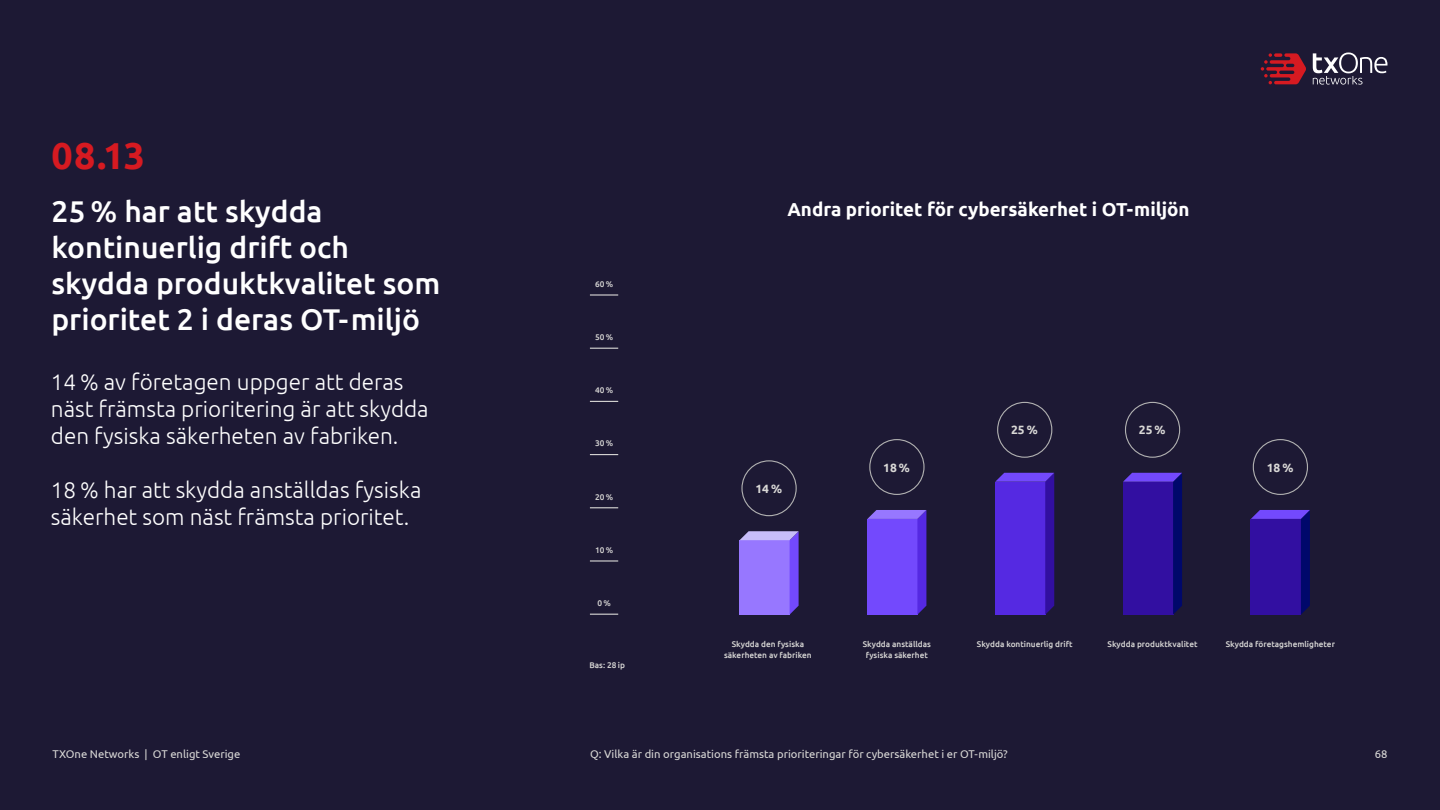
<style>
.page{position:relative;width:1440px;height:810px;background:#1d1934}
.page>*{position:absolute;margin:0;border:0;box-sizing:border-box;transform-origin:0 0}
.t1{font:700 37.5px "Ubuntu";color:#d61a21}
.t2{font:500 30px/36px "Ubuntu";color:#fff}
.t3{font:300 22.5px/27px "Ubuntu";color:#fff}
.t4{font:700 18.75px "Ubuntu";color:#fff}
.t5{font:700 12px "Ubuntu";color:#d9d8d6}
.t6{font:11.25px "Ubuntu";color:#d9d8d6}
.t7{font:500 8.25px/10.5px "Ubuntu";color:#d9d8d6;text-align:center}
</style>
<div class="page">
<svg style="left:1313px;top:53px;width:74px;height:32px"></svg>
<svg style="left:1261px;top:53px;width:45px;height:31px"></svg>
<svg style="left:590px;top:348px;width:28px;height:1px"></svg>
<svg style="left:590px;top:401px;width:28px;height:1px"></svg>
<svg style="left:590px;top:454px;width:28px;height:1px"></svg>
<svg style="left:590px;top:507px;width:28px;height:1px"></svg>
<hr style="left:590px;top:560px;width:28px;height:2px;background:#d9d8d6">
<svg style="left:590px;top:614px;width:28px;height:1px"></svg>
<hr style="left:590px;top:294px;width:28px;height:2px;background:#d9d8d6">
<div style="left:741px;top:460px;width:56px;height:56px;border:1px solid #b1b1b1;border-radius:50%"></div>
<div style="left:869px;top:439px;width:56px;height:56px;border:1px solid #b1b1b1;border-radius:50%"></div>
<div style="left:997px;top:402px;width:55px;height:56px;border:1px solid #b1b1b1;border-radius:50%"></div>
<svg style="left:867px;top:510px;width:59px;height:105px;background:#7047f6"></svg>
<svg style="left:740px;top:531px;width:59px;height:84px;background:#9374f8"></svg>
<svg style="left:995px;top:473px;width:59px;height:142px;background:#5126d8"></svg>
<div style="left:1253px;top:439px;width:55px;height:56px;border:1px solid #b1b1b1;border-radius:50%"></div>
<svg style="left:1251px;top:510px;width:59px;height:105px;background:#2f129e"></svg>
<div style="left:1125px;top:402px;width:55px;height:56px;border:1px solid #b1b1b1;border-radius:50%"></div>
<svg style="left:1123px;top:473px;width:59px;height:142px;background:#2e119c"></svg>
<p class="t1" style="left:51px;top:132px;width:95px">08.13</p>
<p class="t2" style="left:51px;top:192px;width:390px">25 % har att skydda kontinuerlig drift och skydda produktkvalitet som prioritet 2 i deras OT-miljö</p>
<p class="t3" style="left:51px;top:368px;width:379px">14 % av företagen uppger att deras näst främsta prioritering är att skydda den fysiska säkerheten av fabriken.</p>
<p class="t3" style="left:51px;top:476px;width:372px">18 % har att skydda anställdas fysiska säkerhet som näst främsta prioritet.</p>
<p class="t7" style="left:595px;top:278px;width:20px">60%</p>
<p class="t7" style="left:595px;top:332px;width:20px">50%</p>
<p class="t7" style="left:595px;top:385px;width:20px">40%</p>
<p class="t7" style="left:595px;top:438px;width:20px">30%</p>
<p class="t7" style="left:595px;top:491px;width:20px">20%</p>
<p class="t7" style="left:595px;top:545px;width:20px">10%</p>
<p class="t7" style="left:597px;top:598px;width:15px">0%</p>
<p class="t7" style="left:590px;top:660px;width:37px">Bas: 28 ip</p>
<p class="t4" style="left:787px;top:198px;width:404px">Andra prioritet för cybersäkerhet i OT-miljön</p>
<p class="t5" style="left:755px;top:481px;width:28px">14%</p>
<p class="t5" style="left:883px;top:460px;width:28px">18%</p>
<p class="t5" style="left:1011px;top:423px;width:28px">25%</p>
<p class="t5" style="left:1139px;top:423px;width:28px">25%</p>
<p class="t5" style="left:1267px;top:460px;width:28px">18%</p>
<p class="t7" style="left:732px;top:639px;width:74px">Skydda den fysiska</p>
<p class="t7" style="left:724px;top:649px;width:89px">säkerheten av fabriken</p>
<p class="t7" style="left:863px;top:639px;width:70px">Skydda anställdas fysiska säkerhet</p>
<p class="t7" style="left:977px;top:639px;width:97px">Skydda kontinuerlig drift</p>
<p class="t7" style="left:1108px;top:639px;width:91px">Skydda produktkvalitet</p>
<p class="t7" style="left:1226px;top:639px;width:111px">Skydda företagshemligheter</p>
<h3 class="t6" style="left:52px;top:747px;width:189px">TXOne Networks | OT enligt Sverige</h3>
<h3 class="t6" style="left:1375px;top:747px;width:14px">68</h3>
<p class="t6" style="left:590px;top:747px;width:419px">Q: Vilka är din organisations främsta prioriteringar för cybersäkerhet i er OT-miljö?</p>
</div>
